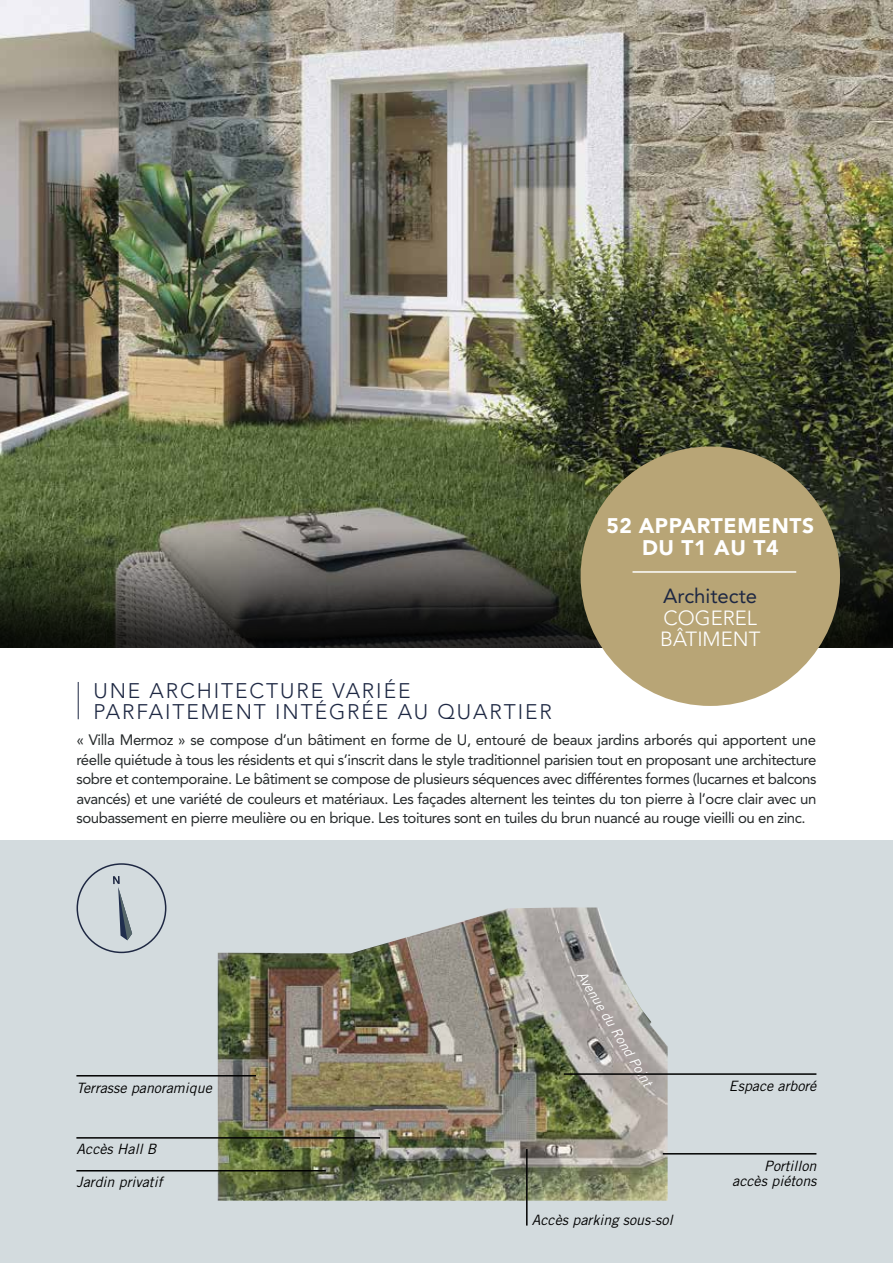
<style>
.page{position:relative;width:893px;height:1263px;background:#fff}
.page>*{position:absolute;margin:0;border:0;box-sizing:border-box;transform-origin:0 0}
.t1{font:300 21px/21px "Avenir LT Std";letter-spacing:.09em;color:#1e2843}
.t2{font:900 21px/22.5px "Avenir LT Std";letter-spacing:.03em;color:#fff;text-align:center}
.t3{font:300 20.4px/21.8px "Avenir LT Std";color:#fff}
.t4{font:20.4px "Avenir LT Std";color:#1e2843}
.t5{font:15px/19.5px "Avenir LT Std";letter-spacing:-.03em;color:#262a2b;text-align:justify}
.t6{font:italic 14.25px/15px "Trade Gothic";color:#000;text-align:right}
.t7{font:italic 13.5px "Trade Gothic";color:#fff}
</style>
<div class="page">
<div style="left:0;top:841px;width:893px;height:422px;background:#d3dbde"></div>
<img style="left:0;top:0;width:893px;height:445px">
<svg style="left:0;top:445px;width:893px;height:202px;background:#49503a"></svg>
<hr style="left:78px;top:682px;width:1px;height:37px;background:#1e2843">
<div style="left:584px;top:450px;width:252px;height:252px;background:#b8a576;border-radius:50%"></div>
<div style="left:581px;top:446px;width:259px;height:260px;border:8px solid #b8a576;border-radius:50%"></div>
<hr style="left:632px;top:571px;width:164px;height:2px;background:#fff">
<div style="left:77px;top:863px;width:89px;height:90px;border:2px solid #1e2843;border-radius:50%"></div>
<svg style="left:113px;top:876px;width:19px;height:64px"></svg>
<img style="left:218px;top:907px;width:450px;height:293px">
<hr style="left:663px;top:1153px;width:153px;height:1px;background:#000">
<hr style="left:526px;top:1149px;width:2px;height:76px;background:#000">
<hr style="left:564px;top:1073px;width:252px;height:2px;background:#000">
<hr style="left:76px;top:1075px;width:180px;height:1px;background:#000">
<hr style="left:76px;top:1137px;width:304px;height:1px;background:#000">
<hr style="left:76px;top:1170px;width:250px;height:1px;background:#000">
<h1 class="t1" style="left:93px;top:680px;width:460px">UNE ARCHITECTURE VARIÉE<br>PARFAITEMENT INTÉGRÉE AU QUARTIER</h1>
<h1 class="t2" style="left:606px;top:514px;width:209px">52 APPARTEMENTS<br>DU T1 AU T4</h1>
<h2 class="t4" style="left:663px;top:584px;width:95px">Architecte</h2>
<h2 class="t3" style="left:660px;top:607px;width:102px">COGEREL<br>BÂTIMENT</h2>
<p class="t5" style="left:76px;top:730px;width:742px">« Villa Mermoz » se compose d’un bâtiment en forme de U, entouré de beaux jardins arborés qui apportent une réelle quiétude à tous les résidents et qui s’inscrit dans le style traditionnel parisien tout en proposant une architecture sobre et contemporaine. Le bâtiment se compose de plusieurs séquences avec différentes formes (lucarnes et balcons avancés) et une variété de couleurs et matériaux. Les façades alternent les teintes du ton pierre à l’ocre clair avec un soubassement en pierre meulière ou en brique. Les toitures sont en tuiles du brun nuancé au rouge vieilli ou en zinc.</p>
<p class="t7" style="left:588px;top:968px;width:133px;rotate:59deg">Avenue du Rond Point</p>
<p class="t6" style="left:77px;top:1080px;width:137px">Terrasse panoramique</p>
<p class="t6" style="left:729px;top:1078px;width:89px">Espace arboré</p>
<p class="t6" style="left:77px;top:1141px;width:81px">Accès Hall B</p>
<p class="t6" style="left:77px;top:1174px;width:87px">Jardin privatif</p>
<p class="t6" style="left:532px;top:1212px;width:142px">Accès parking sous-sol</p>
<p class="t6" style="left:732px;top:1159px;width:86px">Portillon accès piétons</p>
</div>
